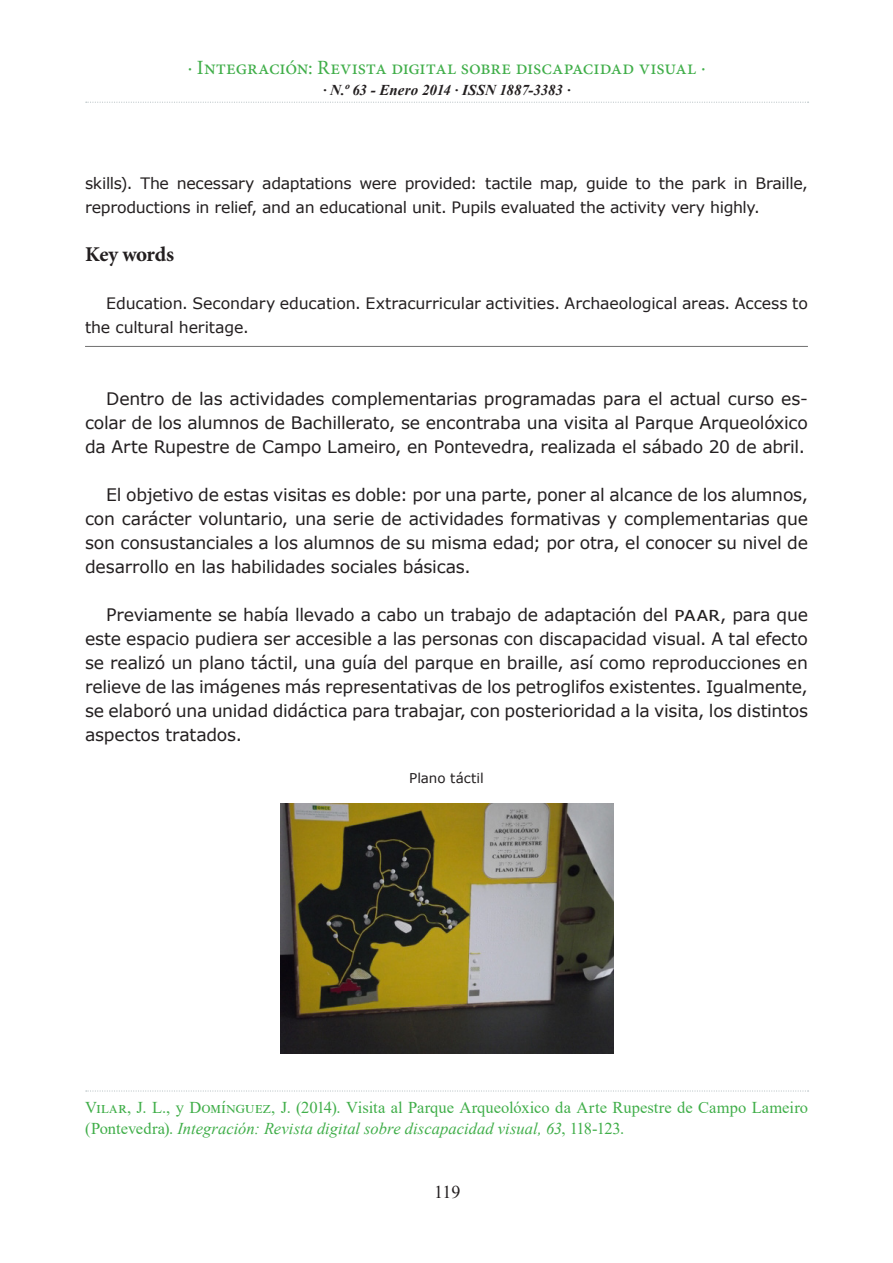
<style>
.page{position:relative;width:893px;height:1263px;background:#fff}
.page>*{position:absolute;margin:0;border:0;box-sizing:border-box;transform-origin:0 0}
.t1{font:700 21px "Minion Pro";color:#231f20}
.t2{font:20.25px "Minion Pro";letter-spacing:-.01em;color:#40ae49}
.t3{font:18px "Times New Roman";color:#231f20}
.t4{font:17.25px/24px "Verdana";letter-spacing:-.015em;color:#231f20;text-align:justify}
.t5{font:16.5px/21px "Times New Roman";color:#40ae49}
.t6{font:15.75px/24px "Verdana";letter-spacing:-.015em;color:#231f20}
.t7{font:italic 700 15px "Times New Roman";color:#231f20}
.t8{font:13.5px "Verdana";color:#231f20}
.s1{font-size:20.25px}
.s2{font-style:italic}
</style>
<div class="page">
<svg style="left:86px;top:102px;width:723px;height:1px"></svg>
<hr style="left:85px;top:346px;width:723px;height:1px;background:#707070">
<img style="left:280px;top:804px;width:333px;height:249px">
<svg style="left:86px;top:1090px;width:723px;height:1px"></svg>
<p class="t2" style="left:188px;top:54px;width:519px">· Integración: Revista digital sobre discapacidad visual ·</p>
<p class="t7" style="left:323px;top:80px;width:249px">· N.º 63 - Enero 2014 · ISSN 1887-3383 ·</p>
<p class="t6" style="left:85px;top:171px;width:724px">skills). The necessary adaptations were provided: tactile map, guide to the park in Braille, reproductions in relief, and an educational unit. Pupils evaluated the activity very highly.</p>
<h2 class="t1" style="left:85px;top:240px;width:91px">Key words</h2>
<p class="t6" style="left:85px;top:291px;width:724px;text-indent:21px">Education. Secondary education. Extracurricular activities. Archaeological areas. Access to the cultural heritage.</p>
<p class="t4" style="left:85px;top:387px;width:724px;text-indent:21px">Dentro de las actividades complementarias programadas para el actual curso es&shy;colar de los alumnos de Bachillerato, se encontraba una visita al Parque Arqueolóxico da Arte Rupestre de Campo Lameiro, en Pontevedra, realizada el sábado 20 de abril.</p>
<p class="t4" style="left:85px;top:483px;width:724px;text-indent:21px">El objetivo de estas visitas es doble: por una parte, poner al alcance de los alumnos, con carácter voluntario, una serie de actividades formativas y complementarias que son consustanciales a los alumnos de su misma edad; por otra, el conocer su nivel de desarrollo en las habilidades sociales básicas.</p>
<p class="t4" style="left:85px;top:603px;width:724px;text-indent:21px">Previamente se había llevado a cabo un trabajo de adaptación del <span class="s1">paar</span>, para que este espacio pudiera ser accesible a las personas con discapacidad visual. A tal efecto se realizó un plano táctil, una guía del parque en braille, así como reproducciones en relieve de las imágenes más representativas de los petroglifos existentes. Igualmente, se elaboró una unidad didáctica para trabajar, con posterioridad a la visita, los distintos aspectos tratados.</p>
<p class="t8" style="left:409px;top:769px;width:76px">Plano táctil</p>
<p class="t5" style="left:85px;top:1096px;width:724px">Vilar, J. L., y Domínguez, J. (2014). Visita al Parque Arqueolóxico da Arte Rupestre de Campo Lameiro (Pontevedra). <span class="s2">Integración: Revista digital sobre discapacidad visual, 63</span>, 118-123.</p>
<p class="t3" style="left:434px;top:1179px;width:28px">119</p>
</div>
